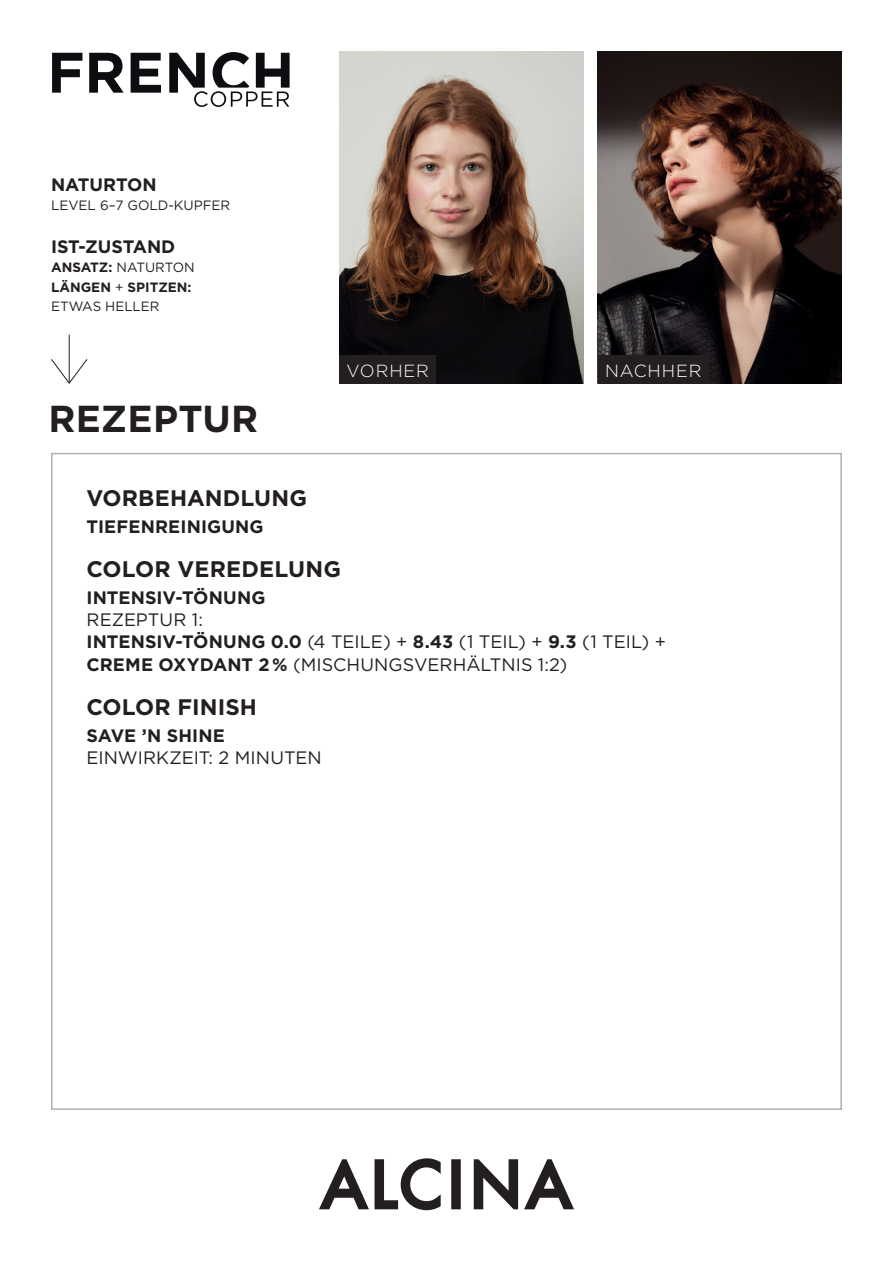
<style>
.page{position:relative;width:893px;height:1263px;background:#fff}
.page>*{position:absolute;margin:0;border:0;box-sizing:border-box;transform-origin:0 0}
.t1{font:700 37.5px "Gotham";letter-spacing:.005em;color:#231f20}
.t2{font:700 22.5px "Gotham";letter-spacing:.005em;color:#231f20}
.t3{font:18px/22.2px "Gotham";color:#231f20}
.t4{font:700 18px "Gotham";color:#231f20}
.t5{font:300 17.55px "Gotham";letter-spacing:.05em;color:#fff}
.t6{font:13.5px "Gotham";color:#231f20}
.t7{font:700 13.5px "Gotham";color:#231f20}
.t8{font:13.35px "Gotham";color:#231f20}
.s1{font-weight:700;font-size:13.5px}
.s2{font-weight:400}
.s3{font-size:13.5px}
.s4{font-weight:700}
</style>
<div class="page">
<svg style="left:451px;top:1159px;width:10px;height:50px"></svg>
<svg style="left:319px;top:1158px;width:122px;height:52px"></svg>
<svg style="left:474px;top:1159px;width:44px;height:50px"></svg>
<svg style="left:524px;top:1159px;width:50px;height:50px"></svg>
<img style="left:339px;top:51px;width:245px;height:333px">
<img style="left:598px;top:51px;width:244px;height:333px">
<svg style="left:52px;top:53px;width:30px;height:40px"></svg>
<svg style="left:131px;top:53px;width:30px;height:40px"></svg>
<svg style="left:89px;top:53px;width:35px;height:40px"></svg>
<svg style="left:169px;top:52px;width:121px;height:55px"></svg>
<div style="left:598px;top:355px;width:111px;height:29px;background:#231f20"></div>
<div style="left:339px;top:355px;width:97px;height:29px;background:#231f20"></div>
<hr style="left:69px;top:335px;width:1px;height:48px;background:#231f20">
<svg style="left:51px;top:358px;width:37px;height:26px"></svg>
<p class="t4" style="left:51px;top:172px;width:107px">NATURTON</p>
<p class="t6" style="left:51px;top:197px;width:181px">LEVEL 6–7 GOLD-KUPFER</p>
<p class="t4" style="left:51px;top:235px;width:126px">IST-ZUSTAND</p>
<p class="t8" style="left:51px;top:259px;width:145px"><span class="s1">ANSATZ:</span> NATURTON</p>
<p class="t7" style="left:51px;top:278px;width:142px">LÄNGEN <span class="s2">+</span> SPITZEN:</p>
<p class="t8" style="left:51px;top:298px;width:110px"><span class="s3">E</span>TWAS HELLER</p>
<h1 class="t1" style="left:49px;top:393px;width:211px">REZEPTUR</h1>
<p class="t5" style="left:347px;top:359px;width:84px">VORHER</p>
<p class="t5" style="left:605px;top:359px;width:98px">NACHHER</p>
<p class="t2" style="left:87px;top:483px;width:222px">VORBEHANDLUNG</p>
<p class="t4" style="left:87px;top:514px;width:179px">TIEFENREINIGUNG</p>
<p class="t2" style="left:87px;top:554px;width:256px">COLOR VEREDELUNG</p>
<p class="t4" style="left:87px;top:585px;width:180px">INTENSIV-TÖNUNG</p>
<p class="t3" style="left:87px;top:608px;width:581px">REZEPTUR 1:<br><span class="s4">INTENSIV-TÖNUNG 0.0</span> (4 TEILE) + <span class="s4">8.43</span> (1 TEIL) + <span class="s4">9.3</span> (1 TEIL) +<br><span class="s4">CREME OXYDANT 2 %</span> (MISCHUNGSVERHÄLTNIS 1:2)</p>
<p class="t2" style="left:87px;top:692px;width:172px">COLOR FINISH</p>
<p class="t4" style="left:87px;top:723px;width:140px">SAVE ’N SHINE</p>
<p class="t3" style="left:87px;top:746px;width:237px">EINWIRKZEIT: 2 MINUTEN</p>
</div>
